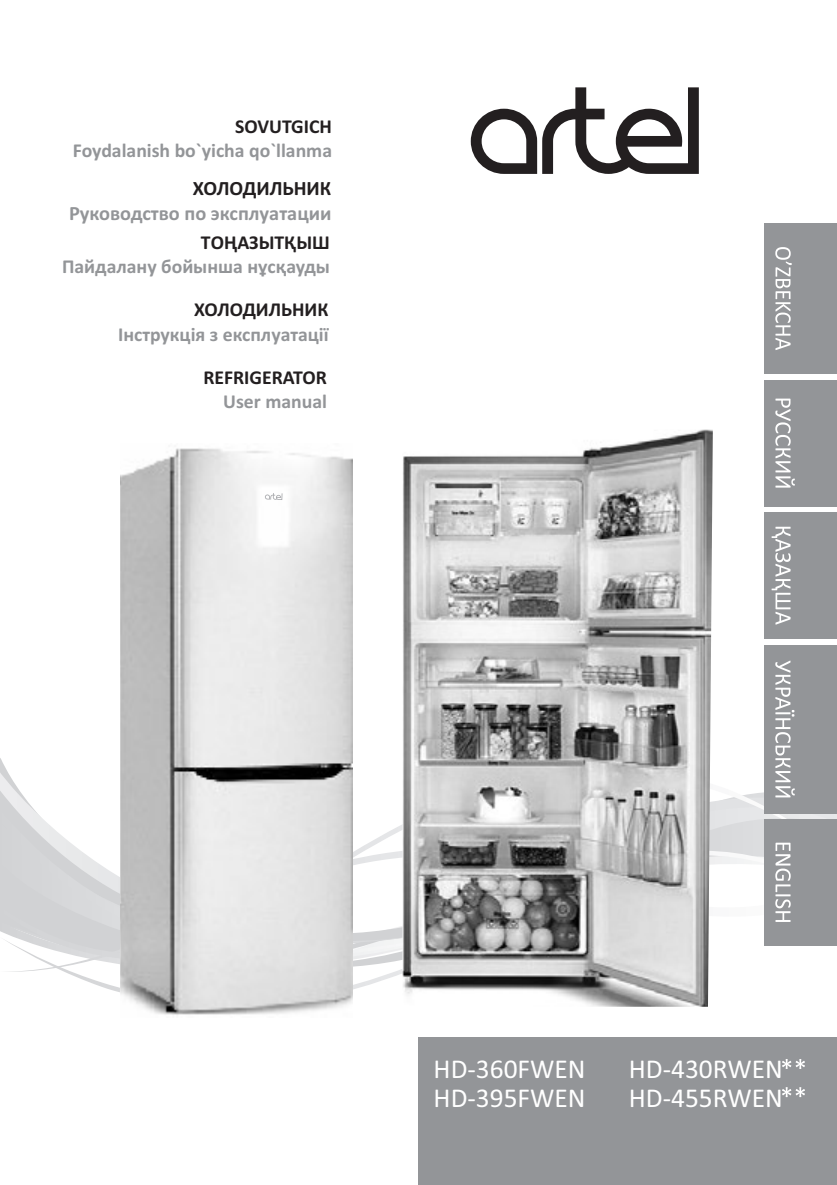
<style>
.page{position:relative;width:837px;height:1185px;background:#fff}
.page>*{position:absolute;margin:0;border:0;box-sizing:border-box;transform-origin:0 0}
.t1{font:27.4px "Calibri";color:#fff}
.t2{font:700 20.4px "Calibri";color:#939598}
.t3{font:700 20.4px "Calibri";color:#231f20}
.t4{font:700 19.8px "Calibri";color:#939598}
.t5{font:700 19.8px "Calibri";color:#231f20}
</style>
<div class="page">
<div style="left:418px;top:1037px;width:418px;height:148px;background:#939598"></div>
<svg style="left:470px;top:87px;width:228px;height:87px"></svg>
<svg style="left:782px;top:1059px;width:22px;height:10px"></svg>
<svg style="left:782px;top:1087px;width:22px;height:10px"></svg>
<svg style="left:0;top:766px;width:836px;height:63px"></svg>
<svg style="left:0;top:772px;width:402px;height:229px"></svg>
<svg style="left:0;top:847px;width:402px;height:125px"></svg>
<img style="left:402px;top:429px;width:310px;height:578px">
<img style="left:120px;top:448px;width:232px;height:567px">
<svg style="left:265px;top:493px;width:17px;height:7px"></svg>
<div style="left:763px;top:223px;width:73px;height:151px;background:#939598"></div>
<svg style="left:775px;top:247px;width:16px;height:103px"></svg>
<div style="left:763px;top:380px;width:73px;height:127px;background:#939598"></div>
<svg style="left:775px;top:399px;width:19px;height:89px"></svg>
<div style="left:763px;top:512px;width:73px;height:127px;background:#939598"></div>
<svg style="left:771px;top:527px;width:19px;height:98px"></svg>
<div style="left:763px;top:645px;width:73px;height:168px;background:#939598"></div>
<svg style="left:775px;top:661px;width:19px;height:136px"></svg>
<div style="left:763px;top:819px;width:73px;height:127px;background:#939598"></div>
<svg style="left:460px;top:829px;width:331px;height:99px"></svg>
<p class="t5" style="left:235px;top:118px;width:98px">SOVUTGICH</p>
<p class="t4" style="left:73px;top:142px;width:261px">Foydalanish bo`yicha qo`llanma</p>
<p class="t3" style="left:193px;top:180px;width:140px">ХОЛОДИЛЬНИК</p>
<p class="t2" style="left:69px;top:205px;width:264px">Pуководство по эксплуатации</p>
<p class="t5" style="left:201px;top:234px;width:130px">TОҢАЗЫТҚЫШ</p>
<p class="t4" style="left:62px;top:258px;width:269px">Пайдалану бойынша нұсқауды</p>
<p class="t5" style="left:194px;top:302px;width:136px">ХОЛОДИЛЬНИК</p>
<p class="t4" style="left:118px;top:326px;width:212px">Iнструкція з експлуатації</p>
<p class="t5" style="left:203px;top:369px;width:125px">REFRIGERATOR</p>
<p class="t4" style="left:223px;top:393px;width:105px">User manual</p>
<h1 class="t1" style="left:433px;top:1058px;width:153px">HD-360FWEN</h1>
<h1 class="t1" style="left:628px;top:1058px;width:155px">HD-430RWEN</h1>
<h1 class="t1" style="left:433px;top:1086px;width:153px">HD-395FWEN</h1>
<h1 class="t1" style="left:628px;top:1086px;width:155px">HD-455RWEN</h1>
</div>
